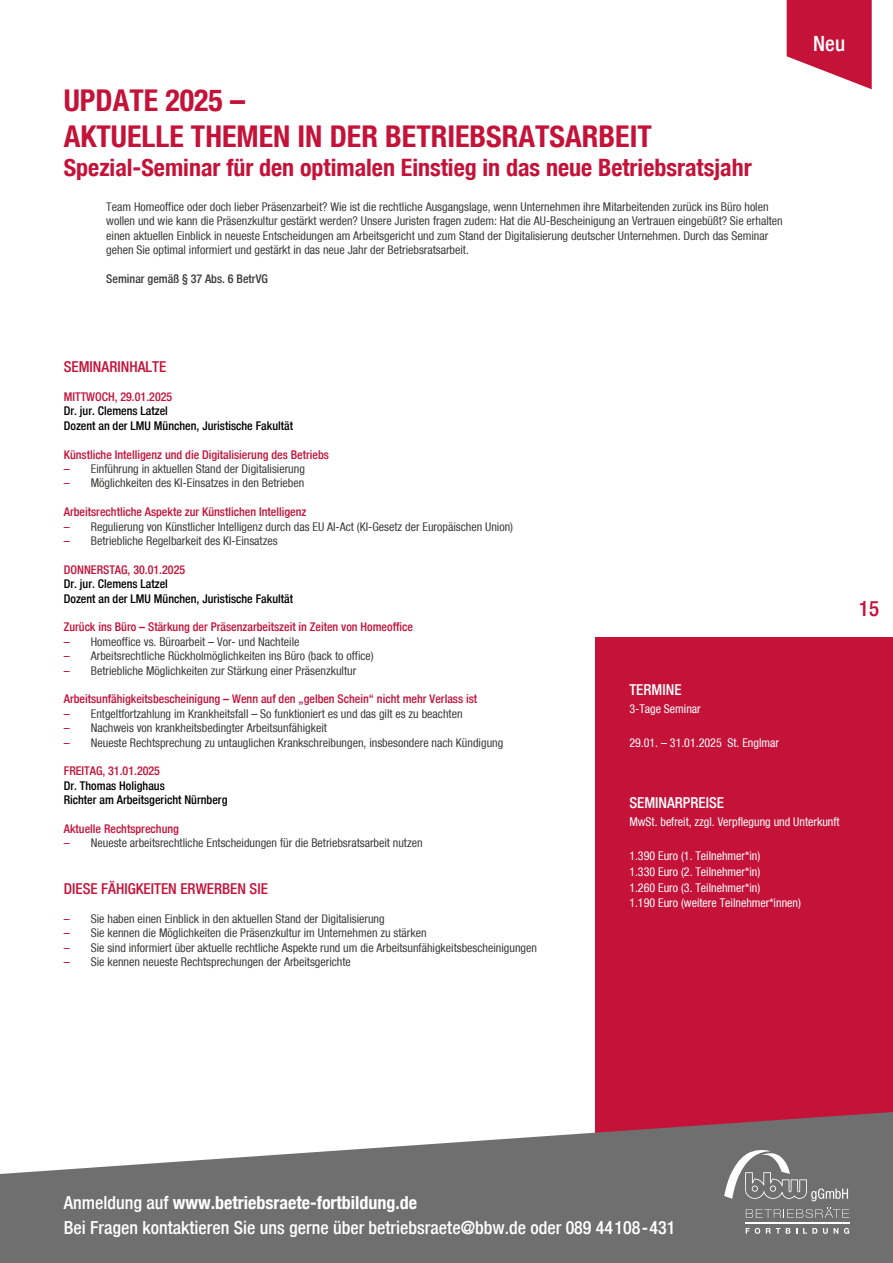
<style>
.page{position:relative;width:893px;height:1263px;background:#fff}
.page>*{position:absolute;margin:0;border:0;box-sizing:border-box;transform-origin:0 0}
.Headline_Arbeitsrech{font:700 condensed 30px/36px "Bfz";color:#c41239}
.Subline_Arbeitsrecht{font:700 condensed 24px "Bfz";color:#c41239}
.t1{font:500 condensed 21px "Bfz";color:#fff}
.t2{font:500 condensed 21px "Bfz";color:#c41239}
.t3{font:500 condensed 18px "Bfz";color:#fff}
.t4{font:700 condensed 18px "Bfz";color:#fff}
.t5{font:500 condensed 15px "Bfz";color:#c41239}
.t6{font:500 condensed 15px "Bfz";color:#fff}
.t7{font:condensed 12px/14.4px "Bfz";color:#3c3c3b}
.t8{font:500 condensed 12px "Bfz";color:#c41239}
.t9{font:condensed 12px "Bfz";color:#fff}
.t10{font:500 condensed 12px/14.4px "Bfz";color:#000}
.t11{font:500 condensed 12px "Bfz";color:#3c3c3b}
.s1{color:#c41239}
.s2{font-weight:500}
</style>
<div class="page">
<div style="left:595px;top:638px;width:298px;height:625px;background:#c41239"></div>
<svg style="left:787px;top:0;width:85px;height:89px"></svg>
<svg style="left:0;top:1112px;width:893px;height:151px;fill:#706f6f"></svg>
<svg style="left:724px;top:1150px;width:124px;height:51px;background:#868585"></svg>
<svg style="left:746px;top:1207px;width:103px;height:11px"></svg>
<svg style="left:823px;top:1228px;width:5px;height:6px"></svg>
<svg style="left:746px;top:1228px;width:14px;height:6px"></svg>
<svg style="left:786px;top:1228px;width:4px;height:6px"></svg>
<svg style="left:834px;top:1228px;width:4px;height:6px"></svg>
<svg style="left:766px;top:1228px;width:14px;height:6px"></svg>
<svg style="left:803px;top:1228px;width:14px;height:6px"></svg>
<svg style="left:844px;top:1228px;width:5px;height:6px"></svg>
<hr style="left:745px;top:1222px;width:104px;height:2px;background:#fff">
<p class="Headline_Arbeitsrech" style="left:64px;top:82px;width:589px">UPDATE 2025 –<br>AKTUELLE THEMEN IN DER BETRIEBSRATSARBEIT</p>
<p class="Subline_Arbeitsrecht" style="left:64px;top:153px;width:689px">Spezial-Seminar für den optimalen Einstieg in das neue Betriebsratsjahr</p>
<p class="t7" style="left:106px;top:199px;width:678px">Team Homeoffice oder doch lieber Präsenzarbeit? Wie ist die rechtliche Ausgangslage, wenn Unternehmen ihre Mitarbeitenden zurück ins Büro holen wollen und wie kann die Präsenzkultur gestärkt werden? Unsere Juristen fragen zudem: Hat die AU-Bescheinigung an Vertrauen eingebüßt? Sie erhalten einen aktuellen Einblick in neueste Entscheidungen am Arbeitsgericht und zum Stand der Digitalisierung deutscher Unternehmen. Durch das Seminar gehen Sie optimal informiert und gestärkt in das neue Jahr der Betriebsratsarbeit.</p>
<p class="t11" style="left:106px;top:271px;width:163px">Seminar gemäß § 37 Abs. 6 BetrVG</p>
<p class="t1" style="left:813px;top:31px;width:33px">Neu</p>
<p class="t5" style="left:64px;top:358px;width:104px">SEMINARINHALTE</p>
<p class="t8" style="left:64px;top:390px;width:110px">MITTWOCH, 29.01.2025</p>
<p class="t10" style="left:64px;top:404px;width:231px">Dr. jur. Clemens Latzel<br>Dozent an der LMU München, Juristische Fakultät</p>
<p class="t8" style="left:64px;top:447px;width:267px">Künstliche Intelligenz und die Digitalisierung des Betriebs</p>
<p class="t7" style="left:64px;top:461px;width:243px"><span class="s1">–</span> Einführung in aktuellen Stand der Digitalisierung</p>
<p class="t7" style="left:64px;top:476px;width:242px"><span class="s1">–</span> Möglichkeiten des KI-Einsatzes in den Betrieben</p>
<p class="t8" style="left:64px;top:505px;width:244px">Arbeitsrechtliche Aspekte zur Künstlichen Intelligenz</p>
<p class="t7" style="left:64px;top:519px;width:451px"><span class="s1">–</span> Regulierung von Künstlicher Intelligenz durch das EU AI-Act (KI-Gesetz der Europäischen Union)</p>
<p class="t7" style="left:64px;top:533px;width:215px"><span class="s1">–</span> Betriebliche Regelbarkeit des KI-Einsatzes</p>
<p class="t8" style="left:64px;top:562px;width:123px">DONNERSTAG, 30.01.2025</p>
<p class="t10" style="left:64px;top:577px;width:231px">Dr. jur. Clemens Latzel<br>Dozent an der LMU München, Juristische Fakultät</p>
<p class="t8" style="left:64px;top:620px;width:351px">Zurück ins Büro – Stärkung der Präsenzarbeitszeit in Zeiten von Homeoffice</p>
<p class="t7" style="left:64px;top:634px;width:237px"><span class="s1">–</span> Homeoffice vs. Büroarbeit – Vor- und Nachteile</p>
<p class="t7" style="left:64px;top:649px;width:311px"><span class="s1">–</span> Arbeitsrechtliche Rückholmöglichkeiten ins Büro (back to office)</p>
<p class="t7" style="left:64px;top:663px;width:294px"><span class="s1">–</span> Betriebliche Möglichkeiten zur Stärkung einer Präsenzkultur</p>
<p class="t8" style="left:64px;top:692px;width:415px">Arbeitsunfähigkeitsbescheinigung – Wenn auf den „gelben Schein“ nicht mehr Verlass ist</p>
<p class="t7" style="left:64px;top:706px;width:400px"><span class="s1">–</span> Entgeltfortzahlung im Krankheitsfall – So funktioniert es und das gilt es zu beachten</p>
<p class="t7" style="left:64px;top:721px;width:265px"><span class="s1">–</span> Nachweis von krankheitsbedingter Arbeitsunfähigkeit</p>
<p class="t7" style="left:64px;top:735px;width:441px"><span class="s1">–</span> Neueste Rechtsprechung zu untauglichen Krankschreibungen, insbesondere nach Kündigung</p>
<p class="t8" style="left:64px;top:764px;width:98px">FREITAG, 31.01.2025</p>
<p class="t10" style="left:64px;top:778px;width:165px">Dr. Thomas Holighaus<br>Richter am Arbeitsgericht Nürnberg</p>
<p class="t8" style="left:64px;top:822px;width:117px">Aktuelle Rechtsprechung</p>
<p class="t7" style="left:64px;top:836px;width:360px"><span class="s1">–</span> Neueste arbeitsrechtliche Entscheidungen für die Betriebsratsarbeit nutzen</p>
<p class="t5" style="left:64px;top:880px;width:206px">DIESE FÄHIGKEITEN ERWERBEN SIE</p>
<p class="t7" style="left:64px;top:911px;width:322px"><span class="s1">–</span> Sie haben einen Einblick in den aktuellen Stand der Digitalisierung</p>
<p class="t7" style="left:64px;top:926px;width:364px"><span class="s1">–</span> Sie kennen die Möglichkeiten die Präsenzkultur im Unternehmen zu stärken</p>
<p class="t7" style="left:64px;top:940px;width:475px"><span class="s1">–</span> Sie sind informiert über aktuelle rechtliche Aspekte rund um die Arbeitsunfähigkeitsbescheinigungen</p>
<p class="t7" style="left:64px;top:955px;width:289px"><span class="s1">–</span> Sie kennen neueste Rechtsprechungen der Arbeitsgerichte</p>
<p class="t2" style="left:859px;top:596px;width:22px">15</p>
<p class="t6" style="left:629px;top:681px;width:54px">TERMINE</p>
<p class="t9" style="left:629px;top:702px;width:73px">3-Tage Seminar</p>
<p class="t9" style="left:629px;top:736px;width:151px">29.01. – 31.01.2025 St. Englmar</p>
<p class="t6" style="left:629px;top:794px;width:96px">SEMINARPREISE</p>
<p class="t9" style="left:629px;top:815px;width:212px">MwSt. befreit, zzgl. Verpflegung und Unterkunft</p>
<p class="t9" style="left:629px;top:849px;width:132px">1.390 Euro (1. Teilnehmer*in)</p>
<p class="t9" style="left:629px;top:865px;width:132px">1.330 Euro (2. Teilnehmer*in)</p>
<p class="t9" style="left:629px;top:880px;width:132px">1.260 Euro (3. Teilnehmer*in)</p>
<p class="t9" style="left:629px;top:896px;width:173px">1.190 Euro (weitere Teilnehmer*innen)</p>
<p class="t4" style="left:64px;top:1191px;width:355px"><span class="s2">Anmeldung auf</span> www.betriebsraete-fortbildung.de</p>
<p class="t3" style="left:64px;top:1217px;width:613px">Bei Fragen kontaktieren Sie uns gerne über betriebsraete@bbw.de oder 089 44108-431</p>
</div>
